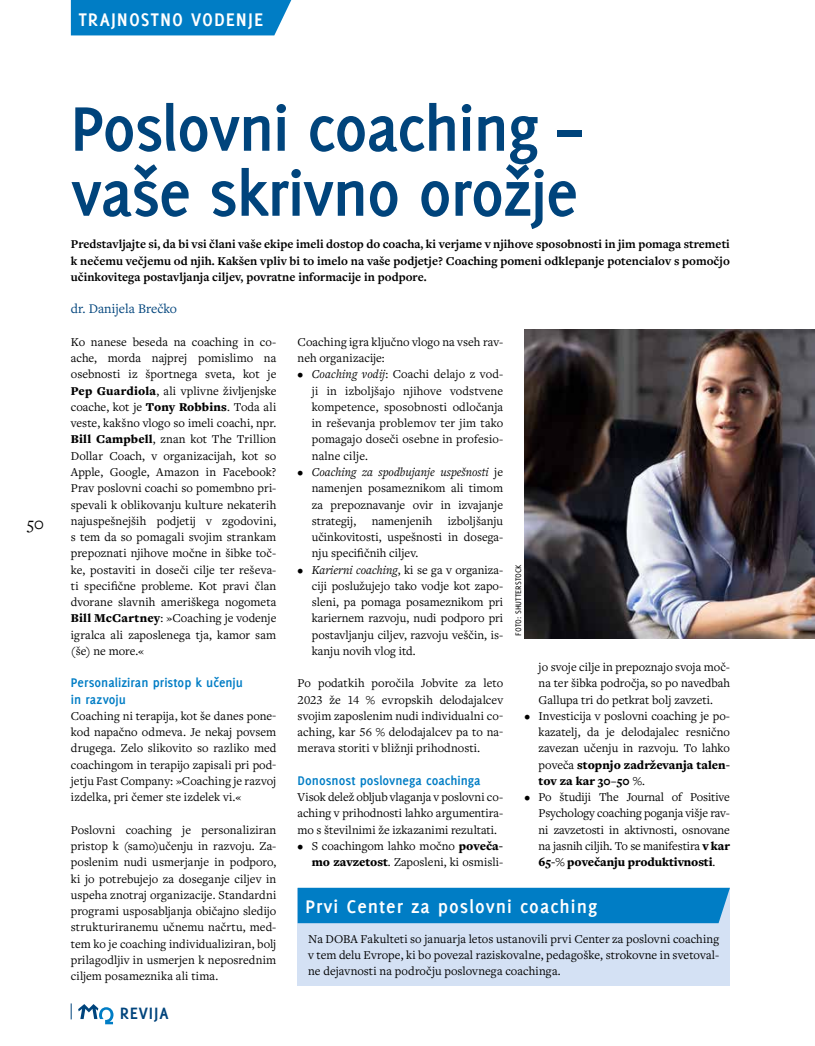
<style>
.page{position:relative;width:815px;height:1046px;background:#fff}
.page>*{position:absolute;margin:0;border:0;box-sizing:border-box;transform-origin:0 0}
.t1{font:700 68.75px/65px "Delicious CE";letter-spacing:-.02em;color:#00447c}
.t2{font:700 20px "Delicious CE";letter-spacing:.05em;color:#fff}
.t3{font:700 18px "Delicious CE";letter-spacing:.05em;color:#00447c}
.t4{font:17.5px "Freight Text Pro";color:#000}
.t5{font:700 13.75px/16.2px "Delicious CE";color:#007dc5}
.t6{font:13.75px "Freight Text Pro";color:#00447c}
.t7{font:12.5px/16.2px "Freight Text Pro";color:#000;text-align:justify}
.t8{font:700 12.5px/16.2px "Freight Text Pro";color:#000;text-align:justify}
.t9{font:8.75px "Delicious CE";color:#000}
.s1{font-weight:900}
.s2{font-style:italic}
</style>
<div class="page">
<svg style="left:78px;top:1004px;width:36px;height:20px"></svg>
<svg style="left:71px;top:1003px;width:1px;height:16px"></svg>
<div style="left:71px;top:0;width:220px;height:35px;background:#007dc5"></div>
<div style="left:298px;top:887px;width:432px;height:98px;background:#d4e1f4"></div>
<div style="left:298px;top:887px;width:432px;height:36px;background:#007dc5"></div>
<img style="left:524px;top:329px;width:291px;height:309px">
<h2 class="t2" style="left:79px;top:7px;width:186px">TRAJNOSTNO VODENJE</h2>
<h3 class="t4" style="left:27px;top:512px;width:19px">50</h3>
<h1 class="t1" style="left:71px;top:93px;width:512px">Poslovni coaching – vaše skrivno orožje</h1>
<p class="t8" style="left:71px;top:236px;width:661px">Predstavljajte si, da bi vsi člani vaše ekipe imeli dostop do coacha, ki verjame v njihove sposobnosti in jim pomaga stremeti k nečemu večjemu od njih. Kakšen vpliv bi to imelo na vaše podjetje? Coaching pomeni odklepanje potencialov s pomočjo učinkovitega postavljanja ciljev, povratne informacije in podpore.</p>
<p class="t6" style="left:71px;top:300px;width:108px">dr. Danijela Brečko</p>
<p class="t7" style="left:71px;top:333px;width:207px">Ko nanese beseda na coaching in co&shy;ache, morda najprej pomislimo na osebnosti iz športnega sveta, kot je <span class="s1">Pep Guardiola</span>, ali vplivne življenjske coache, kot je <span class="s1">Tony Robbins</span>. Toda ali veste, kakšno vlogo so imeli coachi, npr.<br><span class="s1">Bill Campbell</span>, znan kot The Trillion Dollar Coach, v organizacijah, kot so Apple, Google, Amazon in Facebook?<br>Prav poslovni coachi so pomembno pri&shy;spevali k oblikovanju kulture nekaterih najuspešnejših podjetij v zgodovini, s tem da so pomagali svojim strankam prepoznati njihove močne in šibke toč&shy;ke, postaviti in doseči cilje ter reševa&shy;ti specifične probleme. Kot pravi član dvorane slavnih ameriškega nogometa <span class="s1">Bill McCartney</span>: »Coaching je vodenje igralca ali zaposlenega tja, kamor sam (še) ne more.«</p>
<p class="t5" style="left:71px;top:674px;width:174px">Personaliziran pristop k učenju in razvoju</p>
<p class="t7" style="left:71px;top:707px;width:207px">Coaching ni terapija, kot še danes pone&shy;kod napačno odmeva. Je nekaj povsem drugega. Zelo slikovito so razliko med coachingom in terapijo zapisali pri pod&shy;jetju Fast Company: »Coaching je razvoj izdelka, pri čemer ste izdelek vi.«</p>
<p class="t7" style="left:71px;top:821px;width:207px">Poslovni coaching je personaliziran pristop k (samo)učenju in razvoju. Za&shy;poslenim nudi usmerjanje in podporo, ki jo potrebujejo za doseganje ciljev in uspeha znotraj organizacije. Standardni programi usposabljanja običajno sledijo strukturiranemu učnemu načrtu, med&shy;tem ko je coaching individualiziran, bolj prilagodljiv in usmerjen k neposrednim ciljem posameznika ali tima.</p>
<p class="t7" style="left:298px;top:333px;width:207px">Coaching igra ključno vlogo na vseh rav&shy;neh organizacije:</p>
<p class="t7" style="left:312px;top:366px;width:193px;text-indent:-14px">• <span class="s2">Coaching vodij</span>: Coachi delajo z vod&shy;ji in izboljšajo njihove vodstvene kompetence, sposobnosti odločanja in reševanja problemov ter jim tako pomagajo doseči osebne in profesio&shy;nalne cilje.</p>
<p class="t7" style="left:312px;top:463px;width:193px;text-indent:-14px">• <span class="s2">Coaching za spodbujanje uspešnosti</span> je namenjen posameznikom ali timom za prepoznavanje ovir in izvajanje strategij, namenjenih izboljšanju učinkovitosti, uspešnosti in dosega&shy;nju specifičnih ciljev.</p>
<p class="t7" style="left:312px;top:561px;width:193px;text-indent:-14px">• <span class="s2">Karierni coaching</span>, ki se ga v organiza&shy;ciji poslužujejo tako vodje kot zapo&shy;sleni, pa pomaga posameznikom pri kariernem razvoju, nudi podporo pri postavljanju ciljev, razvoju veščin, is&shy;kanju novih vlog itd.</p>
<p class="t7" style="left:298px;top:674px;width:207px">Po podatkih poročila Jobvite za leto 2023 že 14 % evropskih delodajalcev svojim zaposlenim nudi individualni co&shy;aching, kar 56 % delodajalcev pa to na&shy;merava storiti v bližnji prihodnosti.</p>
<p class="t5" style="left:298px;top:771px;width:185px">Donosnost poslovnega coachinga</p>
<p class="t7" style="left:298px;top:788px;width:207px">Visok delež obljub vlaganja v poslovni co&shy;aching v prihodnosti lahko argumentira&shy;mo s številnimi že izkazanimi rezultati.</p>
<p class="t7" style="left:298px;top:837px;width:207px;text-align:right">• S coachingom lahko močno <span class="s1">poveča&shy;mo zavzetost</span>. Zaposleni, ki osmisli-</p>
<p class="t9" style="left:513px;top:635px;width:73px;rotate:-90deg">FOTO: SHUTTERSTOCK</p>
<p class="t7" style="left:539px;top:658px;width:193px">jo svoje cilje in prepoznajo svoja moč&shy;na ter šibka področja, so po navedbah Gallupa tri do petkrat bolj zavzeti.</p>
<p class="t7" style="left:539px;top:707px;width:193px;text-indent:-14px">• Investicija v poslovni coaching je po&shy;kazatelj, da je delodajalec resnično zavezan učenju in razvoju. To lahko poveča <span class="s1">stopnjo zadrževanja talen&shy;tov za kar 30−50 %</span>.</p>
<p class="t7" style="left:539px;top:788px;width:193px;text-indent:-14px">• Po študiji The Journal of Positive Psychology coaching poganja višje rav&shy;ni zavzetosti in aktivnosti, osnovane na jasnih ciljih. To se manifestira <span class="s1">v kar 65-% povečanju produktivnosti</span>.</p>
<h2 class="t2" style="left:305px;top:894px;width:293px">Prvi Center za poslovni coaching</h2>
<p class="t7" style="left:308px;top:929px;width:413px">Na DOBA Fakulteti so januarja letos ustanovili prvi Center za poslovni coaching v tem delu Evrope, ki bo povezal raziskovalne, pedagoške, strokovne in svetoval&shy;ne dejavnosti na področju poslovnega coachinga.</p>
<h3 class="t3" style="left:120px;top:1001px;width:50px">REVIJA</h3>
</div>
